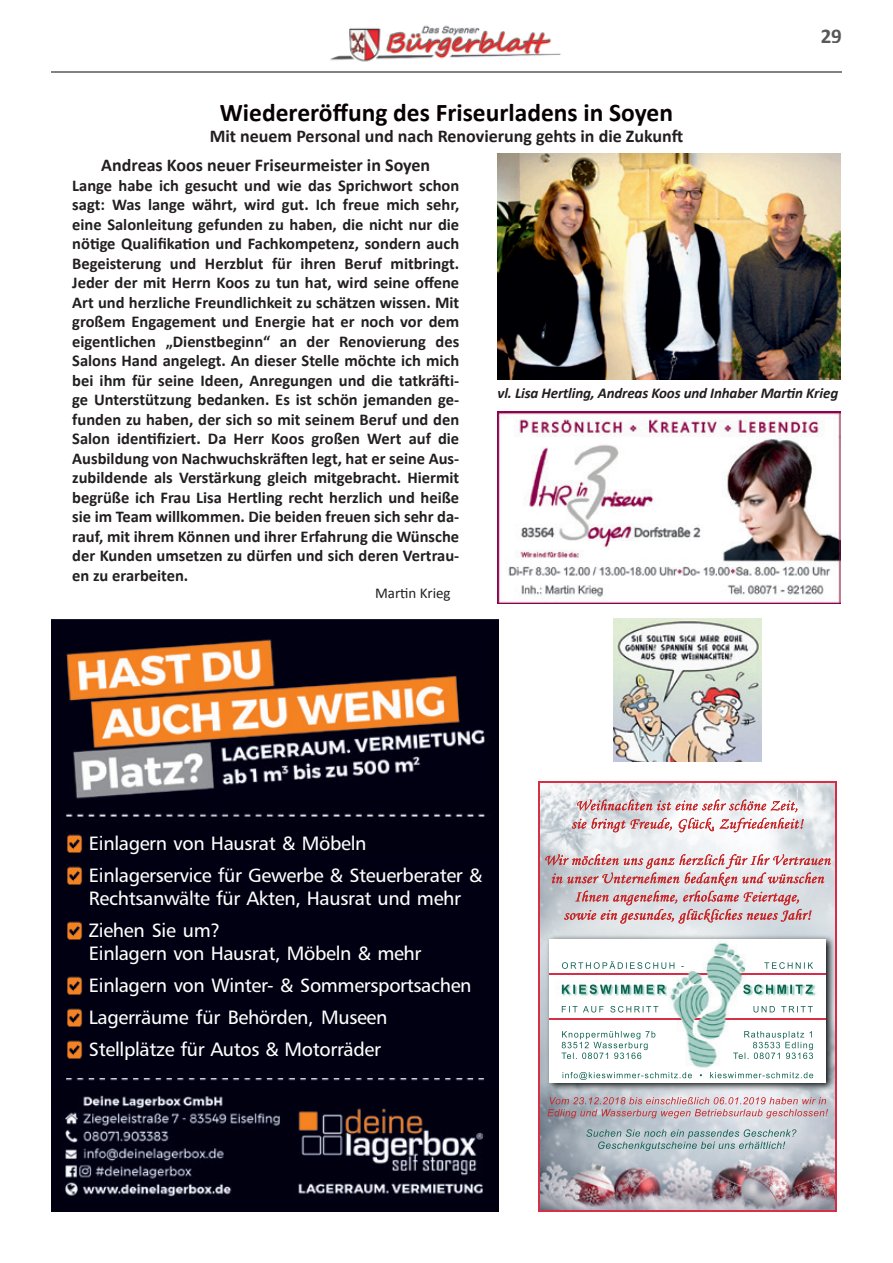
<style>
.page{position:relative;width:893px;height:1263px;background:#fff}
.page>*{position:absolute;margin:0;border:0;box-sizing:border-box;transform-origin:0 0}
.t1{font:700 25.5px "Calibri";color:#080002}
.t2{font:700 21px "Calibri";color:#57585a}
.t3{font:19.35px/32px "Humanist 777 BT Roman B";letter-spacing:-.02em;color:#fff}
.t4{font:700 18px "Calibri";color:#231f20}
.t5{font:700 16.5px/19.5px "Calibri";color:#231f20;text-align:justify}
.t6{font:italic 700 15px "Calibri";letter-spacing:-.01em;color:#231f20}
.t7{font:15px "Calibri";color:#231f20}
</style>
<div class="page">
<hr style="left:51px;top:72px;width:791px;height:1px;background:#808285">
<img style="left:330px;top:25px;width:231px;height:37px">
<img style="left:497px;top:411px;width:344px;height:192px">
<img style="left:51px;top:619px;width:447px;height:180px">
<img style="left:51px;top:1088px;width:447px;height:124px">
<div style="left:51px;top:799px;width:447px;height:6px;background:#001"></div>
<div style="left:51px;top:805px;width:447px;height:51px;background:#001"></div>
<div style="left:51px;top:856px;width:447px;height:232px;background:#000012"></div>
<img style="left:51px;top:831px;width:34px;height:26px">
<img style="left:51px;top:863px;width:34px;height:25px">
<img style="left:51px;top:918px;width:34px;height:25px">
<img style="left:51px;top:972px;width:34px;height:26px">
<img style="left:51px;top:1005px;width:34px;height:25px">
<img style="left:51px;top:1036px;width:34px;height:26px">
<img style="left:538px;top:781px;width:298px;height:431px">
<img style="left:628px;top:799px;width:119px;height:11px">
<img style="left:628px;top:800px;width:118px;height:10px">
<img style="left:550px;top:939px;width:275px;height:144px">
<img style="left:550px;top:973px;width:275px;height:1px">
<img style="left:550px;top:1018px;width:275px;height:2px">
<img style="left:613px;top:618px;width:148px;height:143px">
<img style="left:497px;top:153px;width:343px;height:226px">
<h1 class="t1" style="left:220px;top:96px;width:455px">Wiedereröffung des Friseurladens in Soyen</h1>
<p class="t4" style="left:210px;top:125px;width:475px">Mit neuem Personal und nach Renovierung gehts in die Zukunft</p>
<p class="t2" style="left:821px;top:22px;width:23px">29</p>
<p class="t4" style="left:101px;top:154px;width:330px">Andreas Koos neuer Friseurmeister in Soyen</p>
<p class="t5" style="left:72px;top:175px;width:388px">Lange habe ich gesucht und wie das Sprichwort schon sagt: Was lange währt, wird gut. Ich freue mich sehr, eine Salonleitung gefunden zu haben, die nicht nur die nötige Qualifikation und Fachkompetenz, sondern auch Begeisterung und Herzblut für ihren Beruf mitbringt.<br>Jeder der mit Herrn Koos zu tun hat, wird seine offene Art und herzliche Freundlichkeit zu schätzen wissen. Mit großem Engagement und Energie hat er noch vor dem eigentlichen „Dienstbeginn“ an der Renovierung des Salons Hand angelegt. An dieser Stelle möchte ich mich bei ihm für seine Ideen, Anregungen und die tatkräfti&shy;ge Unterstützung bedanken. Es ist schön jemanden ge&shy;funden zu haben, der sich so mit seinem Beruf und den Salon identifiziert. Da Herr Koos großen Wert auf die Ausbildung von Nachwuchskräften legt, hat er seine Aus&shy;zubildende als Verstärkung gleich mitgebracht. Hiermit begrüße ich Frau Lisa Hertling recht herzlich und heiße sie im Team willkommen. Die beiden freuen sich sehr da&shy;rauf, mit ihrem Können und ihrer Erfahrung die Wünsche der Kunden umsetzen zu dürfen und sich deren Vertrau&shy;en zu erarbeiten.</p>
<p class="t7" style="left:375px;top:583px;width:77px">Martin Krieg</p>
<p class="t6" style="left:497px;top:383px;width:343px">vl. Lisa Hertling, Andreas Koos und Inhaber Martin Krieg</p>
<p class="t3" style="left:89px;top:827px;width:395px">Einlagern von Hausrat &amp; Möbeln<br>Einlagerservice für Gewerbe &amp; Steuerberater &amp;</p>
<p class="t3" style="left:89px;top:882px;width:374px">Rechtsanwälte für Akten, Hausrat und mehr<br>Ziehen Sie um?</p>
<p class="t3" style="left:89px;top:937px;width:384px">Einlagern von Hausrat, Möbeln &amp; mehr Einlagern von Winter- &amp; Sommersportsachen Lagerräume für Behörden, Museen Stellplätze für Autos &amp; Motorräder</p>
</div>
